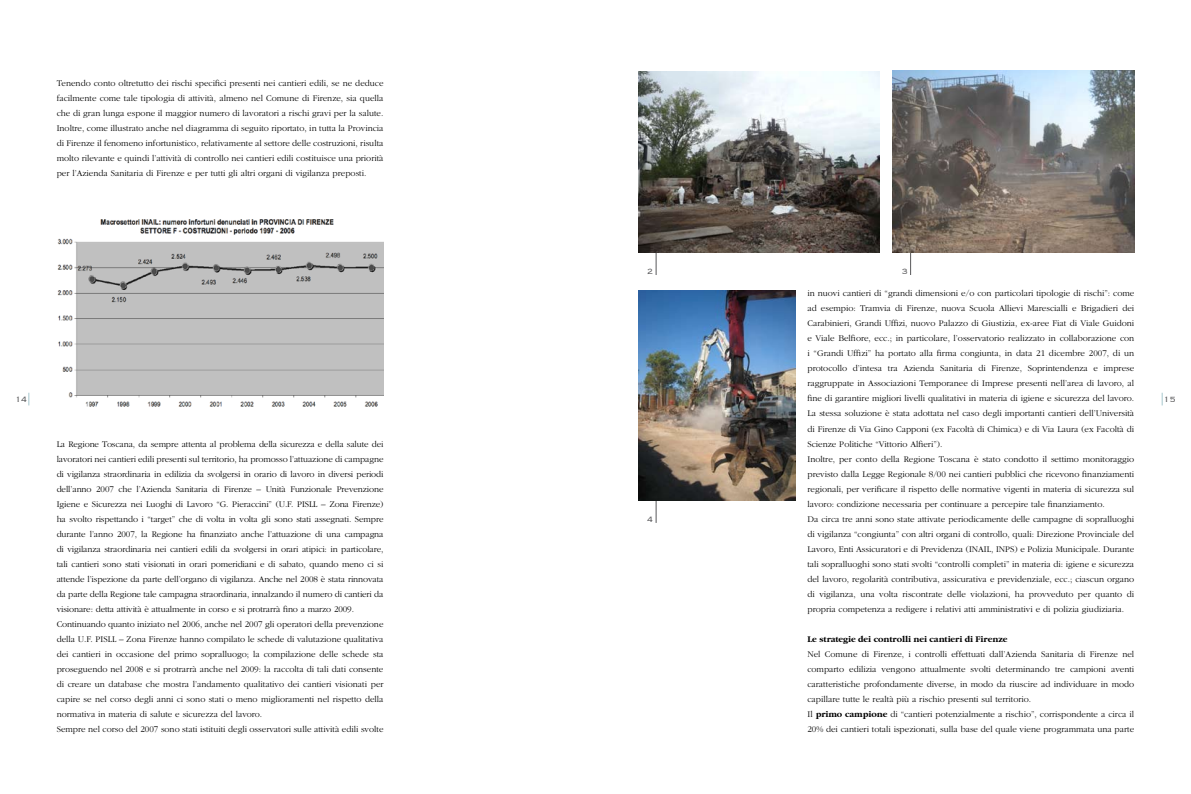
<style>
.page{position:relative;width:1191px;height:794px;background:#fff}
.page>*{position:absolute;margin:0;border:0;box-sizing:border-box;transform-origin:0 0}
.t1{font:300 10px "Copperplate";color:#58585a}
.t2{font:300 9px/15px "Garamond";color:#000}
.t3{font:700 9px "Garamond";color:#000}
.s1{font-weight:700}
</style>
<div class="page">
<svg style="left:28px;top:393px;width:1px;height:12px"></svg>
<svg style="left:1161px;top:393px;width:1px;height:12px"></svg>
<hr style="left:656px;top:454px;width:1px;height:69px;background:#58585a">
<hr style="left:656px;top:206px;width:1px;height:69px;background:#58585a">
<hr style="left:910px;top:206px;width:1px;height:69px;background:#58585a">
<img style="left:57px;top:219px;width:326px;height:188px">
<img style="left:638px;top:291px;width:157px;height:209px">
<img style="left:638px;top:71px;width:241px;height:182px">
<img style="left:892px;top:71px;width:242px;height:181px">
<p class="t2" style="left:57px;top:76px;width:328px;text-align:justify">Tenendo conto oltretutto dei rischi specifici presenti nei cantieri edili, se ne deduce facilmente come tale tipologia di attività, almeno nel Comune di Firenze, sia quella che di gran lunga espone il maggior numero di lavoratori a rischi gravi per la salute.<br>Inoltre, come illustrato anche nel diagramma di seguito riportato, in tutta la Provincia di Firenze il fenomeno infortunistico, relativamente al settore delle costruzioni, risulta molto rilevante e quindi l’attività di controllo nei cantieri edili costituisce una priorità per l’Azienda Sanitaria di Firenze e per tutti gli altri organi di vigilanza preposti.</p>
<p class="t1" style="left:647px;top:265px;width:8px">2</p>
<p class="t1" style="left:901px;top:265px;width:8px">3</p>
<p class="t2" style="left:807px;top:286px;width:328px">in nuovi cantieri di “grandi dimensioni e/o con particolari tipologie di rischi”: come ad esempio: Tramvia di Firenze, nuova Scuola Allievi Marescialli e Brigadieri dei Carabinieri, Grandi Uffizi, nuovo Palazzo di Giustizia, ex-aree Fiat di Viale Guidoni e Viale Belfiore, ecc.; in particolare, l’osservatorio realizzato in collaborazione con i “Grandi Uffizi” ha portato alla firma congiunta, in data 21 dicembre 2007, di un protocollo d’intesa tra Azienda Sanitaria di Firenze, Soprintendenza e imprese raggruppate in Associazioni Temporanee di Imprese presenti nell’area di lavoro, al fine di garantire migliori livelli qualitativi in materia di igiene e sicurezza del lavoro.<br>La stessa soluzione è stata adottata nel caso degli importanti cantieri dell’Università di Firenze di Via Gino Capponi (ex Facoltà di Chimica) e di Via Laura (ex Facoltà di Scienze Politiche “Vittorio Alfieri”).<br>Inoltre, per conto della Regione Toscana è stato condotto il settimo monitoraggio previsto dalla Legge Regionale 8/00 nei cantieri pubblici che ricevono finanziamenti regionali, per verificare il rispetto delle normative vigenti in materia di sicurezza sul lavoro: condizione necessaria per continuare a percepire tale finanziamento.<br>Da circa tre anni sono state attivate periodicamente delle campagne di sopralluoghi di vigilanza “congiunta” con altri organi di controllo, quali: Direzione Provinciale del Lavoro, Enti Assicuratori e di Previdenza (INAIL, INPS) e Polizia Municipale. Durante tali sopralluoghi sono stati svolti “controlli completi” in materia di: igiene e sicurezza del lavoro, regolarità contributiva, assicurativa e previdenziale, ecc.; ciascun organo di vigilanza, una volta riscontrate delle violazioni, ha provveduto per quanto di propria competenza a redigere i relativi atti amministrativi e di polizia giudiziaria.</p>
<p class="t3" style="left:807px;top:634px;width:201px">Le strategie dei controlli nei cantieri di Firenze</p>
<p class="t2" style="left:807px;top:647px;width:328px">Nel Comune di Firenze, i controlli effettuati dall’Azienda Sanitaria di Firenze nel comparto edilizia vengono attualmente svolti determinando tre campioni aventi caratteristiche profondamente diverse, in modo da riuscire ad individuare in modo capillare tutte le realtà più a rischio presenti sul territorio.<br>Il <span class="s1">primo campione</span> di “cantieri potenzialmente a rischio”, corrispondente a circa il 20% dei cantieri totali ispezionati, sulla base del quale viene programmata una parte</p>
<p class="t1" style="left:15px;top:392px;width:14px">14</p>
<p class="t1" style="left:1163px;top:392px;width:14px">15</p>
<p class="t2" style="left:57px;top:436px;width:328px">La Regione Toscana, da sempre attenta al problema della sicurezza e della salute dei lavoratori nei cantieri edili presenti sul territorio, ha promosso l’attuazione di campagne di vigilanza straordinaria in edilizia da svolgersi in orario di lavoro in diversi periodi dell’anno 2007 che l’Azienda Sanitaria di Firenze – Unità Funzionale Prevenzione Igiene e Sicurezza nei Luoghi di Lavoro “G. Pieraccini” (U.F. PISLL – Zona Firenze) ha svolto rispettando i “target” che di volta in volta gli sono stati assegnati. Sempre durante l’anno 2007, la Regione ha finanziato anche l’attuazione di una campagna di vigilanza straordinaria nei cantieri edili da svolgersi in orari atipici: in particolare, tali cantieri sono stati visionati in orari pomeridiani e di sabato, quando meno ci si attende l’ispezione da parte dell’organo di vigilanza. Anche nel 2008 è stata rinnovata da parte della Regione tale campagna straordinaria, innalzando il numero di cantieri da visionare: detta attività è attualmente in corso e si protrarrà fino a marzo 2009.<br>Continuando quanto iniziato nel 2006, anche nel 2007 gli operatori della prevenzione della U.F. PISLL – Zona Firenze hanno compilato le schede di valutazione qualitativa dei cantieri in occasione del primo sopralluogo; la compilazione delle schede sta proseguendo nel 2008 e si protrarrà anche nel 2009: la raccolta di tali dati consente di creare un database che mostra l’andamento qualitativo dei cantieri visionati per capire se nel corso degli anni ci sono stati o meno miglioramenti nel rispetto della normativa in materia di salute e sicurezza del lavoro.<br>Sempre nel corso del 2007 sono stati istituiti degli osservatori sulle attività edili svolte</p>
<p class="t1" style="left:647px;top:513px;width:8px">4</p>
</div>
